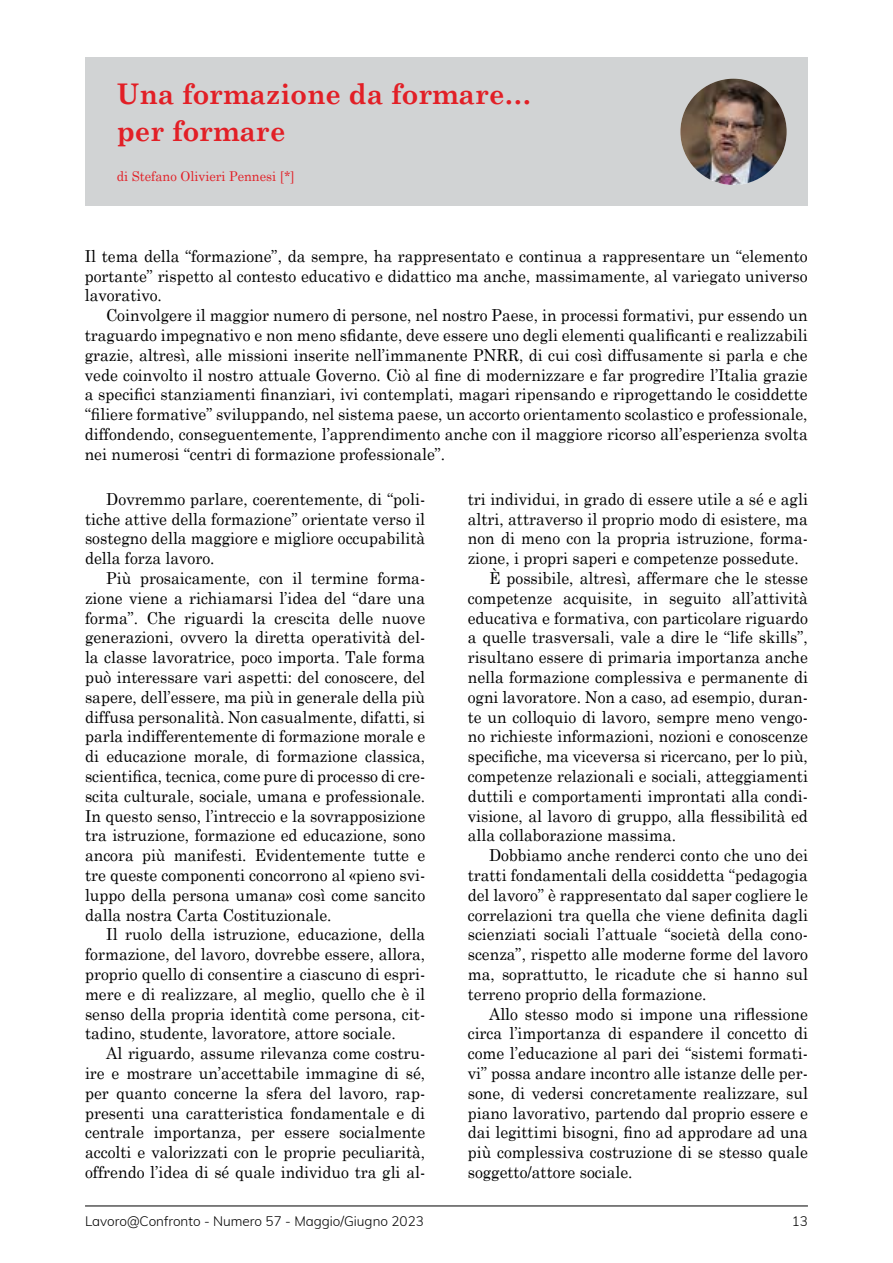
<style>
.page{position:relative;width:893px;height:1263px;background:#fff}
.page>*{position:absolute;margin:0;border:0;box-sizing:border-box;transform-origin:0 0}
.t1{font:700 28.5px/37px "Century Schoolbook";color:#e21f26;scale:.95 1}
.t2{font:16.5px/19.8px "Century Schoolbook";color:#000;text-align:justify;scale:.95 1}
.t3{font:300 13.5px "Muli";color:#000}
.t4{font:13.5px "Century Schoolbook";color:#e21f26;scale:.95 1}
</style>
<div class="page">
<hr style="left:85px;top:1205px;width:723px;height:1px;background:#000">
<div style="left:85px;top:57px;width:723px;height:149px;background:#d1d3d4"></div>
<img style="left:680px;top:79px;width:107px;height:106px;border-radius:53px">
<h1 class="t1" style="left:117px;top:74px;width:438px">Una formazione da formare… per formare</h1>
<p class="t4" style="left:117px;top:168px;width:189px">di Stefano Olivieri Pennesi [*]</p>
<p class="t2" style="left:85px;top:245px;width:762px">Il tema della “formazione”, da sempre, ha rappresentato e continua a rappresentare un “elemento portante” rispetto al contesto educativo e didattico ma anche, massimamente, al variegato universo lavorativo.</p>
<p class="t2" style="left:85px;top:305px;width:762px;text-indent:21px">Coinvolgere il maggior numero di persone, nel nostro Paese, in processi formativi, pur essendo un traguardo impegnativo e non meno sfidante, deve essere uno degli elementi qualificanti e realizzabili grazie, altresì, alle missioni inserite nell’immanente PNRR, di cui così diffusamente si parla e che vede coinvolto il nostro attuale Governo. Ciò al fine di modernizzare e far progredire l’Italia grazie a specifici stanziamenti finanziari, ivi contemplati, magari ripensando e riprogettando le cosiddette “filiere formative” sviluppando, nel sistema paese, un accorto orientamento scolastico e professionale, diffondendo, conseguentemente, l’apprendimento anche con il maggiore ricorso all’esperienza svolta nei numerosi “centri di formazione professionale”.</p>
<p class="t2" style="left:468px;top:488px;width:360px">tri individui, in grado di essere utile a sé e agli</p>
<p class="t2" style="left:468px;top:508px;width:360px">altri, attraverso il proprio modo di esistere, ma</p>
<p class="t2" style="left:468px;top:528px;width:360px">non di meno con la propria istruzione, forma-</p>
<p class="t2" style="left:468px;top:548px;width:350px">zione, i propri saperi e competenze possedute.</p>
<p class="t2" style="left:489px;top:568px;width:337px">È possibile, altresì, affermare che le stesse</p>
<p class="t2" style="left:468px;top:587px;width:360px">competenze acquisite, in seguito all’attività</p>
<p class="t2" style="left:468px;top:607px;width:360px">educativa e formativa, con particolare riguardo</p>
<p class="t2" style="left:468px;top:627px;width:360px">a quelle trasversali, vale a dire le “life skills”,</p>
<p class="t2" style="left:468px;top:647px;width:360px">risultano essere di primaria importanza anche</p>
<p class="t2" style="left:468px;top:667px;width:360px">nella formazione complessiva e permanente di</p>
<p class="t2" style="left:468px;top:686px;width:360px">ogni lavoratore. Non a caso, ad esempio, duran-</p>
<p class="t2" style="left:468px;top:706px;width:360px">te un colloquio di lavoro, sempre meno vengo-</p>
<p class="t2" style="left:468px;top:726px;width:360px">no richieste informazioni, nozioni e conoscenze</p>
<p class="t2" style="left:468px;top:746px;width:360px">specifiche, ma viceversa si ricercano, per lo più,</p>
<p class="t2" style="left:468px;top:766px;width:360px">competenze relazionali e sociali, atteggiamenti</p>
<p class="t2" style="left:468px;top:785px;width:360px">duttili e comportamenti improntati alla condi-</p>
<p class="t2" style="left:468px;top:805px;width:360px">visione, al lavoro di gruppo, alla flessibilità ed</p>
<p class="t2" style="left:468px;top:825px;width:221px">alla collaborazione massima.</p>
<p class="t2" style="left:489px;top:845px;width:337px">Dobbiamo anche renderci conto che uno dei</p>
<p class="t2" style="left:468px;top:865px;width:360px">tratti fondamentali della cosiddetta “pedagogia</p>
<p class="t2" style="left:468px;top:884px;width:360px">del lavoro” è rappresentato dal saper cogliere le</p>
<p class="t2" style="left:468px;top:904px;width:360px">correlazioni tra quella che viene definita dagli</p>
<p class="t2" style="left:468px;top:924px;width:360px">scienziati sociali l’attuale “società della cono-</p>
<p class="t2" style="left:468px;top:944px;width:360px">scenza”, rispetto alle moderne forme del lavoro</p>
<p class="t2" style="left:468px;top:964px;width:360px">ma, soprattutto, le ricadute che si hanno sul</p>
<p class="t2" style="left:468px;top:983px;width:253px">terreno proprio della formazione.</p>
<p class="t2" style="left:489px;top:1003px;width:337px">Allo stesso modo si impone una riflessione</p>
<p class="t2" style="left:468px;top:1023px;width:360px">circa l’importanza di espandere il concetto di</p>
<p class="t2" style="left:468px;top:1043px;width:360px">come l’educazione al pari dei “sistemi formati-</p>
<p class="t2" style="left:468px;top:1063px;width:360px">vi” possa andare incontro alle istanze delle per-</p>
<p class="t2" style="left:468px;top:1082px;width:360px">sone, di vedersi concretamente realizzare, sul</p>
<p class="t2" style="left:468px;top:1102px;width:360px">piano lavorativo, partendo dal proprio essere e</p>
<p class="t2" style="left:468px;top:1122px;width:360px">dai legittimi bisogni, fino ad approdare ad una</p>
<p class="t2" style="left:468px;top:1142px;width:360px">più complessiva costruzione di se stesso quale</p>
<p class="t2" style="left:468px;top:1162px;width:175px">soggetto/attore sociale.</p>
<p class="t2" style="left:85px;top:488px;width:360px;text-indent:21px">Dovremmo parlare, coerentemente, di “poli&shy;tiche attive della formazione” orientate verso il sostegno della maggiore e migliore occupabilità della forza lavoro.</p>
<p class="t2" style="left:85px;top:568px;width:360px;text-indent:21px">Più prosaicamente, con il termine forma&shy;zione viene a richiamarsi l’idea del “dare una forma”. Che riguardi la crescita delle nuove generazioni, ovvero la diretta operatività del&shy;la classe lavoratrice, poco importa. Tale forma può interessare vari aspetti: del conoscere, del sapere, dell’essere, ma più in generale della più diffusa personalità. Non casualmente, difatti, si parla indifferentemente di formazione morale e di educazione morale, di formazione classica, scientifica, tecnica, come pure di processo di cre&shy;scita culturale, sociale, umana e professionale.<br>In questo senso, l’intreccio e la sovrapposizione tra istruzione, formazione ed educazione, sono ancora più manifesti. Evidentemente tutte e tre queste componenti concorrono al «pieno svi&shy;luppo della persona umana» così come sancito dalla nostra Carta Costituzionale.</p>
<p class="t2" style="left:85px;top:924px;width:360px;text-indent:21px">Il ruolo della istruzione, educazione, della formazione, del lavoro, dovrebbe essere, allora, proprio quello di consentire a ciascuno di espri&shy;mere e di realizzare, al meglio, quello che è il senso della propria identità come persona, cit&shy;tadino, studente, lavoratore, attore sociale.</p>
<p class="t2" style="left:85px;top:1043px;width:360px;text-indent:21px">Al riguardo, assume rilevanza come costru&shy;ire e mostrare un’accettabile immagine di sé, per quanto concerne la sfera del lavoro, rap&shy;presenti una caratteristica fondamentale e di centrale importanza, per essere socialmente accolti e valorizzati con le proprie peculiarità, offrendo l’idea di sé quale individuo tra gli al-</p>
<p class="t3" style="left:85px;top:1212px;width:340px">Lavoro@Confronto - Numero 57 - Maggio/Giugno 2023</p>
<p class="t3" style="left:792px;top:1212px;width:18px">13</p>
</div>
